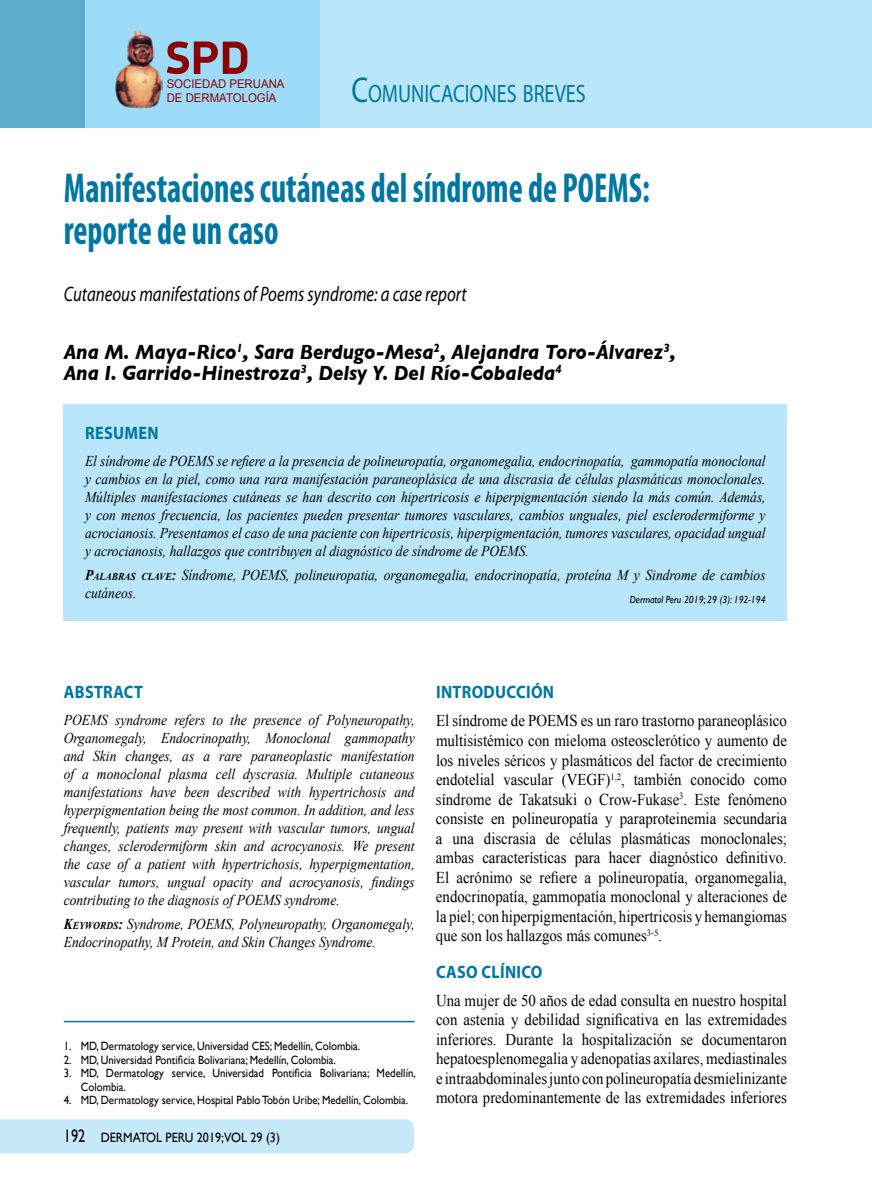
<style>
.page{position:relative;width:872px;height:1191px;background:#fff}
.page>*{position:absolute;margin:0;border:0;box-sizing:border-box;transform-origin:0 0}
.t1{font:700 condensed 42px/42px "Myriad Pro";color:#0076a3;scale:.8 1}
.t2{font:25.2px "Myriad Pro";color:#0076a3;scale:.8 1}
.t3{font:italic 700 21px/21px "Gill Sans";color:#000;scale:.9 1}
.t4{font:italic 21px "Myriad Pro";color:#000;scale:.8 1}
.t5{font:700 18px "Myriad Pro";letter-spacing:.02em;color:#0076a3;scale:.9 1}
.t6{font:16.5px/19.5px "Times New Roman";color:#000;text-align:justify;scale:.9 1}
.t7{font:italic 15px/18px "Times New Roman";color:#000;text-align:justify;scale:.9 1}
.t8{font:13.5px "Gill Sans";color:#000;scale:.9 1}
.t9{font:12px/13.5px "Gill Sans";color:#000;scale:.9 1}
.t10{font:12px/14.4px "Arial";color:#8b0304;scale:.95 1}
.t11{font:italic 10.5px "Gill Sans";color:#000;scale:.9 1}
.s1{font-size:36px}
.s2{font-weight:700}
.s3{font-weight:700;font-size:10.5px}
.s4{font-size:18px}
</style>
<div class="page">
<div style="left:0;top:1119px;width:414px;height:34px;background:#c7eafb"></div>
<div style="left:0;top:0;width:85px;height:128px;background:#5cadce"></div>
<div style="left:85px;top:0;width:236px;height:128px;background:#9ddcf9"></div>
<div style="left:321px;top:0;width:551px;height:128px;background:#b9e6fa"></div>
<svg style="left:167px;top:41px;width:80px;height:33px"></svg>
<img style="left:115px;top:30px;width:47px;height:79px">
<div style="left:64px;top:404px;width:723px;height:217px;background:#b9e6fa"></div>
<hr style="left:64px;top:1020px;width:351px;height:2px;background:#0076a3">
<p class="t10" style="left:167px;top:77px;width:126px">SOCIEDAD PERUANA<br>DE DERMATOLOGÍA</p>
<h2 class="t2" style="left:351px;top:78px;width:294px"><span class="s1">C</span>OMUNICACIONES BREVES</h2>
<h1 class="t1" style="left:64px;top:166px;width:734px">Manifestaciones cutáneas del síndrome de POEMS: reporte de un caso</h1>
<h3 class="t4" style="left:64px;top:281px;width:505px">Cutaneous manifestations of Poems syndrome: a case report</h3>
<h3 class="t3" style="left:64px;top:341px;width:681px">Ana M. Maya-Rico<sup>1</sup>, Sara Berdugo-Mesa<sup>2</sup>, Alejandra Toro-Álvarez<sup>3</sup>,<br>Ana I. Garrido-Hinestroza<sup>3</sup>, Delsy Y. Del Río-Cobaleda<sup>4</sup></h3>
<p class="t5" style="left:85px;top:421px;width:83px">RESUMEN</p>
<p class="t7" style="left:85px;top:451px;width:757px">El síndrome de POEMS se refiere a la presencia de polineuropatía, organomegalia, endocrinopatía, gammopatía monoclonal y cambios en la piel, como una rara manifestación paraneoplásica de una discrasia de células plasmáticas monoclonales.<br>Múltiples manifestaciones cutáneas se han descrito con hipertricosis e hiperpigmentación siendo la más común. Además, y con menos frecuencia, los pacientes pueden presentar tumores vasculares, cambios unguales, piel esclerodermiforme y acrocianosis. Presentamos el caso de una paciente con hipertricosis, hiperpigmentación, tumores vasculares, opacidad ungual y acrocianosis, hallazgos que contribuyen al diagnóstico de síndrome de POEMS.</p>
<p class="t7" style="left:85px;top:565px;width:757px"><span class="s2">P</span><span class="s3">ALABRAS CLAVE</span><span class="s2">:</span> Síndrome, POEMS, polineuropatia, organomegalia, endocrinopatía, proteína M y Sindrome de cambios cutáneos.</p>
<p class="t11" style="left:630px;top:593px;width:152px">Dermatol Peru 2019; 29 (3): 192-194</p>
<p class="t5" style="left:64px;top:680px;width:89px">ABSTRACT</p>
<p class="t7" style="left:64px;top:710px;width:391px">POEMS syndrome refers to the presence of Polyneuropathy, Organomegaly, Endocrinopathy, Monoclonal gammopathy and Skin changes, as a rare paraneoplastic manifestation of a monoclonal plasma cell dyscrasia. Multiple cutaneous manifestations have been described with hypertrichosis and hyperpigmentation being the most common. In addition, and less frequently, patients may present with vascular tumors, ungual changes, sclerodermiform skin and acrocyanosis. We present the case of a patient with hypertrichosis, hyperpigmentation, vascular tumors, ungual opacity and acrocyanosis, findings contributing to the diagnosis of POEMS syndrome.</p>
<p class="t7" style="left:64px;top:915px;width:391px"><span class="s2">K</span><span class="s3">EYWORDS</span><span class="s2">:</span> Syndrome, POEMS, Polyneuropathy, Organomegaly,<br>Endocrinopathy, M Protein, and Skin Changes Syndrome.</p>
<p class="t9" style="left:64px;top:1039px;width:331px">1. MD, Dermatology service, Universidad CES; Medellín, Colombia.</p>
<p class="t9" style="left:64px;top:1053px;width:304px">2. MD, Universidad Pontificia Bolivariana; Medellín, Colombia.</p>
<p class="t9" style="left:81px;top:1066px;width:374px;text-indent:-17px">3. MD, Dermatology service, Universidad Pontificia Bolivariana; Medellín,<br>Colombia.</p>
<p class="t9" style="left:64px;top:1093px;width:384px">4. MD, Dermatology service, Hospital Pablo Tobón Uribe; Medellín, Colombia.</p>
<p class="t8" style="left:64px;top:1129px;width:242px"><span class="s4">192</span> DERMATOL PERU 2019;VOL 29 (3)</p>
<p class="t5" style="left:436px;top:680px;width:133px">INTRODUCCIÓN</p>
<p class="t6" style="left:436px;top:711px;width:391px">El síndrome de POEMS es un raro trastorno paraneoplásico multisistémico con mieloma osteosclerótico y aumento de los niveles séricos y plasmáticos del factor de crecimiento endotelial vascular (VEGF)<sup>1,2</sup>, también conocido como síndrome de Takatsuki o Crow-Fukase<sup>3</sup>. Este fenómeno consiste en polineuropatía y paraproteinemia secundaria a una discrasia de células plasmáticas monoclonales; ambas características para hacer diagnóstico definitivo.<br>El acrónimo se refiere a polineuropatía, organomegalia, endocrinopatía, gammopatía monoclonal y alteraciones de la piel; con hiperpigmentación, hipertricosis y hemangiomas que son los hallazgos más comunes<sup>3-5</sup>.</p>
<p class="t5" style="left:436px;top:959px;width:120px">CASO CLÍNICO</p>
<p class="t6" style="left:436px;top:990px;width:391px">Una mujer de 50 años de edad consulta en nuestro hospital con astenia y debilidad significativa en las extremidades inferiores. Durante la hospitalización se documentaron hepatoesplenomegalia y adenopatías axilares, mediastinales e intraabdominales junto con polineuropatía desmielinizante motora predominantemente de las extremidades inferiores</p>
</div>
